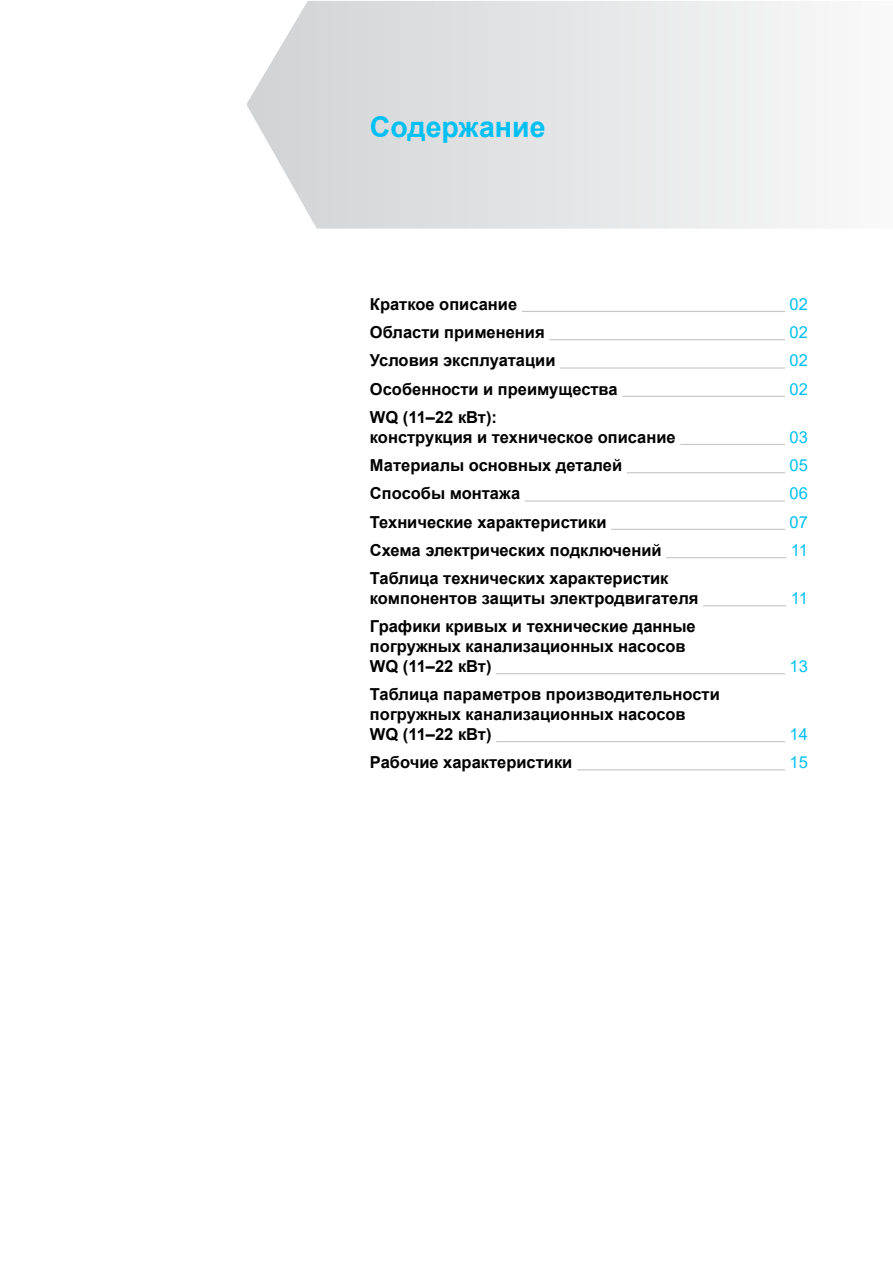
<style>
.page{position:relative;width:893px;height:1263px;background:#fff}
.page>*{position:absolute;margin:0;border:0;box-sizing:border-box;transform-origin:0 0}
.t1{font:700 28.5px "Arial";color:#00c0f3}
.t2{font:700 16.5px/19.8px "Arial";color:#000}
.t3{font:16.5px "Arial";color:#00c0f3}
</style>
<div class="page">
<hr style="left:522px;top:311px;width:263px;height:1px;background:#c6c8ca">
<hr style="left:549px;top:339px;width:236px;height:1px;background:#c6c8ca">
<hr style="left:560px;top:367px;width:225px;height:2px;background:#c6c8ca">
<hr style="left:622px;top:396px;width:163px;height:1px;background:#c6c8ca">
<hr style="left:680px;top:444px;width:105px;height:1px;background:#c6c8ca">
<hr style="left:627px;top:472px;width:158px;height:1px;background:#c6c8ca">
<hr style="left:525px;top:500px;width:260px;height:2px;background:#c6c8ca">
<hr style="left:611px;top:529px;width:174px;height:1px;background:#c6c8ca">
<hr style="left:666px;top:557px;width:120px;height:1px;background:#c6c8ca">
<hr style="left:703px;top:605px;width:83px;height:1px;background:#c6c8ca">
<hr style="left:496px;top:673px;width:289px;height:1px;background:#c6c8ca">
<hr style="left:496px;top:741px;width:289px;height:1px;background:#c6c8ca">
<hr style="left:577px;top:769px;width:208px;height:1px;background:#c6c8ca">
<h1 class="t1" style="left:370px;top:107px;width:177px">Содержание</h1>
<p class="t2" style="left:370px;top:294px;width:149px">Краткое описание</p>
<p class="t3" style="left:790px;top:292px;width:20px">02</p>
<p class="t2" style="left:370px;top:322px;width:176px">Области применения</p>
<p class="t3" style="left:790px;top:321px;width:20px">02</p>
<p class="t2" style="left:370px;top:351px;width:187px">Условия эксплуатации</p>
<p class="t3" style="left:790px;top:349px;width:20px">02</p>
<p class="t2" style="left:370px;top:379px;width:249px">Особенности и преимущества</p>
<p class="t3" style="left:790px;top:377px;width:20px">02</p>
<p class="t2" style="left:370px;top:407px;width:307px">WQ (11–22 кВт):<br>конструкция и техническое описание</p>
<p class="t3" style="left:790px;top:425px;width:20px">03</p>
<p class="t2" style="left:370px;top:455px;width:254px">Материалы основных деталей</p>
<p class="t3" style="left:790px;top:454px;width:20px">05</p>
<p class="t2" style="left:370px;top:484px;width:152px">Способы монтажа</p>
<p class="t3" style="left:790px;top:482px;width:20px">06</p>
<p class="t2" style="left:370px;top:512px;width:238px">Технические характеристики</p>
<p class="t3" style="left:790px;top:510px;width:20px">07</p>
<p class="t2" style="left:370px;top:540px;width:293px">Схема электрических подключений</p>
<p class="t3" style="left:791px;top:540px;width:19px">11</p>
<p class="t2" style="left:370px;top:569px;width:330px">Таблица технических характеристик компонентов защиты электродвигателя</p>
<p class="t3" style="left:791px;top:589px;width:19px">11</p>
<p class="t2" style="left:370px;top:617px;width:327px">Графики кривых и технические данные погружных канализационных насосов<br>WQ (11–22 кВт)</p>
<p class="t2" style="left:370px;top:685px;width:351px">Таблица параметров производительности погружных канализационных насосов<br>WQ (11–22 кВт)</p>
<p class="t3" style="left:790px;top:656px;width:20px">13</p>
<p class="t3" style="left:790px;top:724px;width:20px">14</p>
<p class="t2" style="left:370px;top:752px;width:204px">Рабочие характеристики</p>
<p class="t3" style="left:790px;top:751px;width:20px">15</p>
</div>
